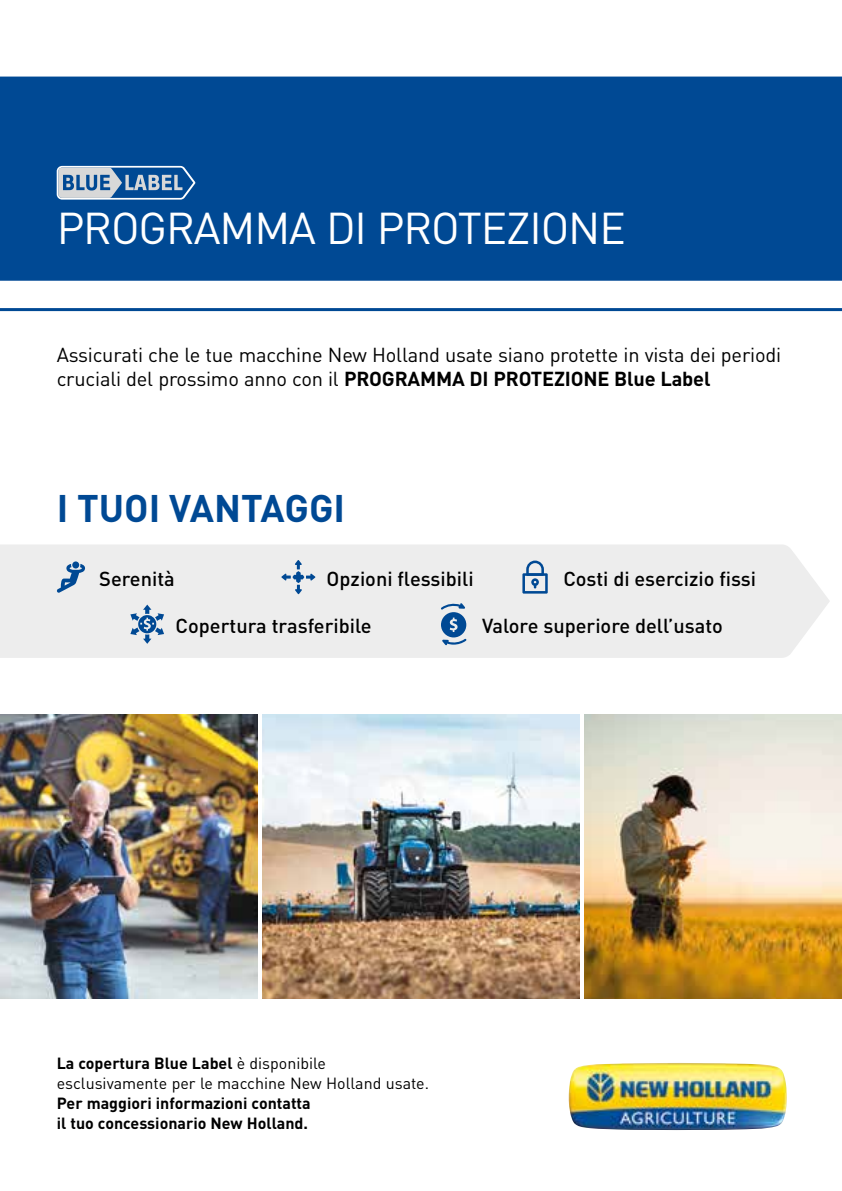
<style>
.page{position:relative;width:842px;height:1191px;background:#fff}
.page>*{position:absolute;margin:0;border:0;box-sizing:border-box;transform-origin:0 0}
.t1{font:44px "DIN";letter-spacing:-.025em;color:#fff}
.t2{font:700 38px "DIN";color:#004994}
.t3{font:20px/24px "DIN";letter-spacing:-.01em;color:#000}
.t4{font:500 20px "DIN";color:#000}
.t5{font:16px/20px "DIN";color:#000}
.t6{font:700 16px/20px "DIN";color:#000}
.s1{font-weight:700}
</style>
<div class="page">
<svg style="left:0;top:76px;width:842px;height:236px"></svg>
<div style="left:0;top:77px;width:842px;height:204px;background:#004994"></div>
<div style="left:0;top:545px;width:830px;height:113px;background:#ededed"></div>
<svg style="left:57px;top:166px;width:138px;height:34px"></svg>
<img style="left:569px;top:1063px;width:218px;height:67px">
<img style="left:584px;top:714px;width:258px;height:284px">
<img style="left:262px;top:714px;width:318px;height:284px">
<img style="left:0;top:714px;width:258px;height:284px">
<svg style="left:441px;top:603px;width:25px;height:42px"></svg>
<svg style="left:130px;top:604px;width:34px;height:40px"></svg>
<svg style="left:57px;top:564px;width:28px;height:28px"></svg>
<div style="left:72px;top:561px;width:7px;height:7px;background:#004994;border-radius:50%"></div>
<svg style="left:522px;top:560px;width:26px;height:33px"></svg>
<svg style="left:281px;top:560px;width:34px;height:34px"></svg>
<h1 class="t1" style="left:57px;top:201px;width:571px">PROGRAMMA DI PROTEZIONE</h1>
<p class="t3" style="left:57px;top:343px;width:726px">Assicurati che le tue macchine New Holland usate siano protette in vista dei periodi cruciali del prossimo anno con il <span class="s1">PROGRAMMA DI PROTEZIONE Blue Label</span></p>
<h2 class="t2" style="left:57px;top:483px;width:290px">I TUOI VANTAGGI</h2>
<p class="t4" style="left:99px;top:566px;width:77px">Serenità</p>
<p class="t4" style="left:327px;top:566px;width:149px">Opzioni flessibili</p>
<p class="t4" style="left:563px;top:566px;width:194px">Costi di esercizio fissi</p>
<p class="t4" style="left:176px;top:613px;width:198px">Copertura trasferibile</p>
<p class="t4" style="left:482px;top:613px;width:242px">Valore superiore dell’usato</p>
<p class="t5" style="left:57px;top:1052px;width:374px"><span class="s1">La copertura Blue Label</span> è disponibile esclusivamente per le macchine New Holland usate.</p>
<p class="t6" style="left:57px;top:1092px;width:256px">Per maggiori informazioni contatta il tuo concessionario New Holland.</p>
</div>
